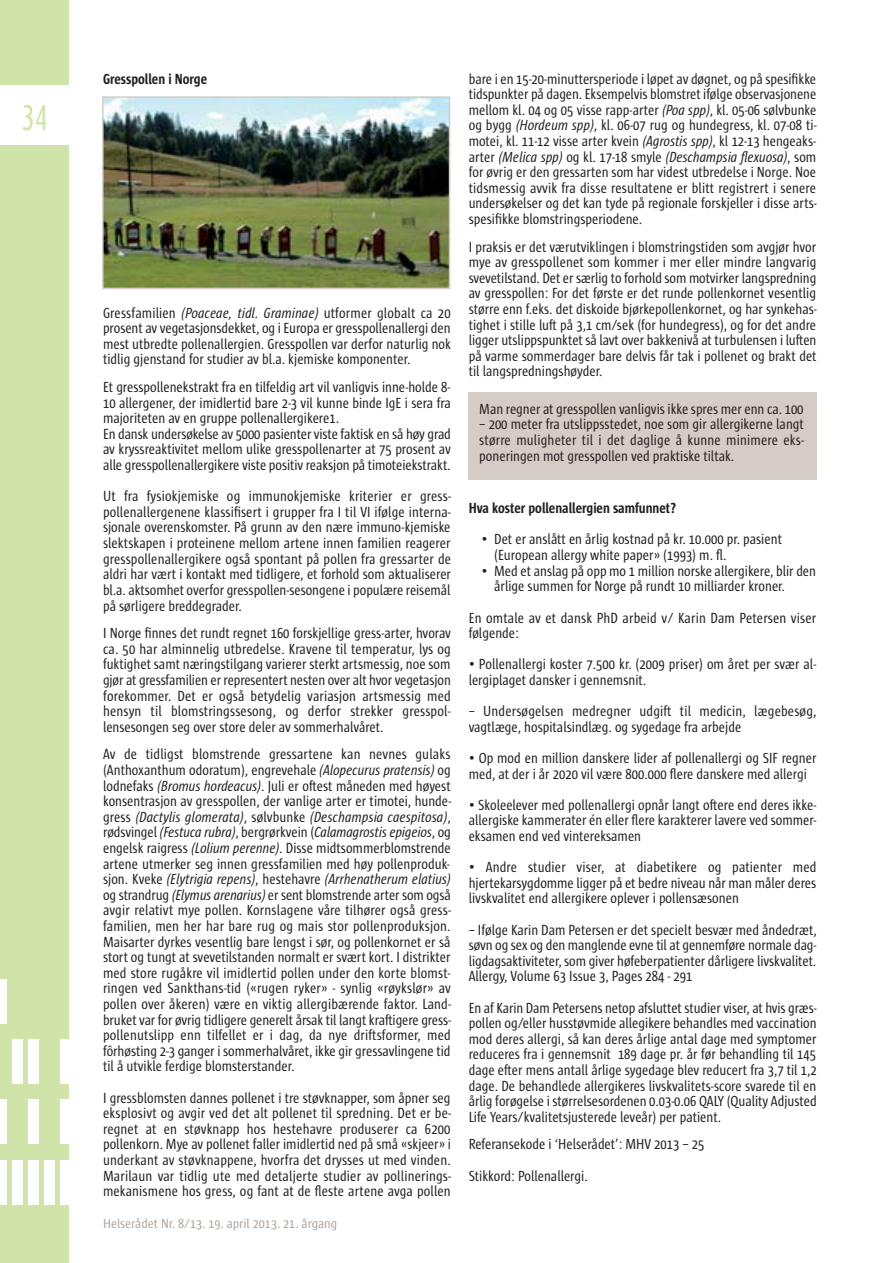
<style>
.page{position:relative;width:893px;height:1263px;background:#fff}
.page>*{position:absolute;margin:0;border:0;box-sizing:border-box;transform-origin:0 0}
.t1{font:36px "Dax Condensed";color:#d0e4a9;scale:.8 1}
.t2{font:15px/15.6px "Sun Cd";color:#231f20;text-align:justify}
.t3{font:700 15px "Sun Cd";color:#231f20}
.t4{font:13.5px "Sun Cd";color:#b0a49a;scale:1.07 1}
.s1{font-style:italic}
</style>
<div class="page">
<div style="left:0;top:0;width:69px;height:1263px;background:#d0e4a9"></div>
<div style="left:0;top:979px;width:6px;height:45px;background:#fff"></div>
<div style="left:0;top:1099px;width:6px;height:45px;background:#fff"></div>
<div style="left:0;top:1160px;width:6px;height:44px;background:#fff"></div>
<div style="left:12px;top:1039px;width:10px;height:45px;background:#fff"></div>
<div style="left:12px;top:1160px;width:10px;height:44px;background:#fff"></div>
<div style="left:44px;top:1160px;width:11px;height:44px;background:#fff"></div>
<div style="left:28px;top:1039px;width:10px;height:45px;background:#fff"></div>
<div style="left:28px;top:1099px;width:10px;height:45px;background:#fff"></div>
<div style="left:28px;top:1160px;width:10px;height:44px;background:#fff"></div>
<div style="left:60px;top:1039px;width:11px;height:45px;background:#fff"></div>
<div style="left:60px;top:1099px;width:11px;height:45px;background:#fff"></div>
<div style="left:60px;top:1160px;width:11px;height:44px;background:#fff"></div>
<div style="left:0;top:85px;width:71px;height:60px;background:#fff"></div>
<img style="left:105px;top:99px;width:342px;height:187px">
<div style="left:102px;top:96px;width:348px;height:193px;border:2px solid #d5cdc5"></div>
<div style="left:468px;top:392px;width:348px;height:87px;background:#d5cdc5"></div>
<h1 class="t1" style="left:22px;top:100px;width:34px">34</h1>
<p class="t3" style="left:103px;top:73px;width:106px">Gresspollen i Norge</p>
<p class="t2" style="left:103px;top:306px;width:350px">Gressfamilien <span class="s1">(Poaceae, tidl. Graminae)</span> utformer globalt ca 20 prosent av vegetasjonsdekket, og i Europa er gresspollenallergi den mest utbredte pollenallergien. Gresspollen var derfor naturlig nok tidlig gjenstand for studier av bl.a. kjemiske komponenter.</p>
<p class="t2" style="left:103px;top:380px;width:349px;text-align:left">Et gresspollenekstrakt fra en tilfeldig art vil vanligvis inne-holde 8- 10 allergener, der imidlertid bare 2-3 vil kunne binde IgE i sera fra majoriteten av en gruppe pollenallergikere1.<br>En dansk undersøkelse av 5000 pasienter viste faktisk en så høy grad av kryssreaktivitet mellom ulike gresspollenarter at 75 prosent av alle gresspollenallergikere viste positiv reaksjon på timoteiekstrakt.</p>
<p class="t2" style="left:103px;top:489px;width:349px">Ut fra fysiokjemiske og immunokjemiske kriterier er gress&shy;pollenallergenene klassifisert i grupper fra I til VI ifølge interna&shy;sjonale overenskomster. På grunn av den nære immuno-kjemiske slektskapen i proteinene mellom artene innen familien reagerer gresspollenallergikere også spontant på pollen fra gressarter de aldri har vært i kontakt med tidligere, et forhold som aktualiserer bl.a. aktsomhet overfor gresspollen-sesongene i populære reisemål på sørligere breddegrader.</p>
<p class="t2" style="left:103px;top:626px;width:349px">I Norge finnes det rundt regnet 160 forskjellige gress-arter, hvorav ca. 50 har alminnelig utbredelse. Kravene til temperatur, lys og fuktighet samt næringstilgang varierer sterkt artsmessig, noe som gjør at gressfamilien er representert nesten over alt hvor vegetasjon forekommer. Det er også betydelig variasjon artsmessig med hensyn til blomstringssesong, og derfor strekker gresspol&shy;lensesongen seg over store deler av sommerhalvåret.</p>
<p class="t2" style="left:103px;top:747px;width:350px">Av de tidligst blomstrende gressartene kan nevnes gulaks (Anthoxanthum odoratum), engrevehale <span class="s1">(Alopecurus pratensis)</span> og lodnefaks <span class="s1">(Bromus hordeacus)</span>. Juli er oftest måneden med høyest konsentrasjon av gresspollen, der vanlige arter er timotei, hunde&shy;gress <span class="s1">(Dactylis glomerata)</span>, sølvbunke <span class="s1">(Deschampsia caespitosa)</span>, rødsvingel <span class="s1">(Festuca rubra)</span>, bergrørkvein (<span class="s1">Calamagrostis epigeios</span>, og engelsk raigress <span class="s1">(Lolium perenne)</span>. Disse midtsommerblomstrende artene utmerker seg innen gressfamilien med høy pollenproduk&shy;sjon. Kveke <span class="s1">(Elytrigia repens)</span>, hestehavre <span class="s1">(Arrhenatherum elatius) </span>og strandrug <span class="s1">(Elymus arenarius)</span> er sent blomstrende arter som også avgir relativt mye pollen. Kornslagene våre tilhører også gress&shy;familien, men her har bare rug og mais stor pollenproduksjon.<br>Maisarter dyrkes vesentlig bare lengst i sør, og pollenkornet er så stort og tungt at svevetilstanden normalt er svært kort. I distrikter med store rugåkre vil imidlertid pollen under den korte blomst&shy;ringen ved Sankthans-tid («rugen ryker» - synlig «røykslør» av pollen over åkeren) være en viktig allergibærende faktor. Land&shy;bruket var for øvrig tidligere generelt årsak til langt kraftigere gress&shy;pollenutslipp enn tilfellet er i dag, da nye driftsformer, med fôrhøsting 2-3 ganger i sommerhalvåret, ikke gir gressavlingene tid til å utvikle ferdige blomsterstander.</p>
<p class="t2" style="left:103px;top:1091px;width:350px">I gressblomsten dannes pollenet i tre støvknapper, som åpner seg eksplosivt og avgir ved det alt pollenet til spredning. Det er be&shy;regnet at en støvknapp hos hestehavre produserer ca 6200 pollenkorn. Mye av pollenet faller imidlertid ned på små «skjeer» i underkant av støvknappene, hvorfra det drysses ut med vinden.<br>Marilaun var tidlig ute med detaljerte studier av pollinerings&shy;mekanismene hos gress, og fant at de fleste artene avga pollen</p>
<p class="t4" style="left:103px;top:1218px;width:220px">Helserådet Nr. 8/13. 19. april 2013. 21. årgang</p>
<p class="t2" style="left:469px;top:72px;width:350px">bare i en 15-20-minuttersperiode i løpet av døgnet, og på spesifikke tidspunkter på dagen. Eksempelvis blomstret ifølge observasjonene mellom kl. 04 og 05 visse rapp-arter <span class="s1">(Poa spp)</span>, kl. 05-06 sølvbunke og bygg <span class="s1">(Hordeum spp)</span>, kl. 06-07 rug og hundegress, kl. 07-08 ti&shy;motei, kl. 11-12 visse arter kvein <span class="s1">(Agrostis spp)</span>, kl 12-13 hengeaks&shy;arter <span class="s1">(Melica spp)</span> og kl. 17-18 smyle <span class="s1">(Deschampsia flexuosa)</span>, som for øvrig er den gressarten som har videst utbredelse i Norge. Noe tidsmessig avvik fra disse resultatene er blitt registrert i senere undersøkelser og det kan tyde på regionale forskjeller i disse arts&shy;spesifikke blomstringsperiodene.</p>
<p class="t2" style="left:469px;top:240px;width:350px">I praksis er det værutviklingen i blomstringstiden som avgjør hvor mye av gresspollenet som kommer i mer eller mindre langvarig svevetilstand. Det er særlig to forhold som motvirker langspredning av gresspollen: For det første er det runde pollenkornet vesentlig større enn f.eks. det diskoide bjørkepollenkornet, og har synkehas&shy;tighet i stille luft på 3,1 cm/sek (for hundegress), og for det andre ligger utslippspunktet så lavt over bakkenivå at turbulensen i luften på varme sommerdager bare delvis får tak i pollenet og brakt det til langspredningshøyder.</p>
<p class="t2" style="left:479px;top:402px;width:326px">Man regner at gresspollen vanligvis ikke spres mer enn ca. 100</p>
<p class="t2" style="left:479px;top:417px;width:326px">– 200 meter fra utslippsstedet, noe som gir allergikerne langt større muligheter til i det daglige å kunne minimere eks&shy;poneringen mot gresspollen ved praktiske tiltak.</p>
<p class="t3" style="left:469px;top:503px;width:209px">Hva koster pollenallergien samfunnet?</p>
<p class="t2" style="left:494px;top:533px;width:289px;text-indent:-13px">• Det er anslått en årlig kostnad på kr. 10.000 pr. pasient (European allergy white paper» (1993) m. fl.</p>
<p class="t2" style="left:494px;top:564px;width:323px;text-indent:-13px">• Med et anslag på opp mo 1 million norske allergikere, blir den årlige summen for Norge på rundt 10 milliarder kroner.</p>
<p class="t2" style="left:469px;top:611px;width:349px">En omtale av et dansk PhD arbeid v/ Karin Dam Petersen viser følgende:</p>
<p class="t2" style="left:469px;top:657px;width:349px">• Pollenallergi koster 7.500 kr. (2009 priser) om året per svær al&shy;lergiplaget dansker i gennemsnit.</p>
<p class="t2" style="left:469px;top:704px;width:349px">– Undersøgelsen medregner udgift til medicin, lægebesøg, vagtlæge, hospitalsindlæg. og sygedage fra arbejde</p>
<p class="t2" style="left:469px;top:751px;width:349px">• Op mod en million danskere lider af pollenallergi og SIF regner med, at der i år 2020 vil være 800.000 flere danskere med allergi</p>
<p class="t2" style="left:469px;top:798px;width:349px">• Skoleelever med pollenallergi opnår langt oftere end deres ikke&shy;allergiske kammerater én eller flere karakterer lavere ved sommer&shy;eksamen end ved vintereksamen</p>
<p class="t2" style="left:469px;top:860px;width:349px">• Andre studier viser, at diabetikere og patienter med hjertekarsygdomme ligger på et bedre niveau når man måler deres livskvalitet end allergikere oplever i pollensæsonen</p>
<p class="t2" style="left:469px;top:923px;width:349px">– Ifølge Karin Dam Petersen er det specielt besvær med åndedræt, søvn og sex og den manglende evne til at gennemføre normale dag&shy;ligdagsaktiviteter, som giver høfeberpatienter dårligere livskvalitet.<br>Allergy, Volume 63 Issue 3, Pages 284 - 291</p>
<p class="t2" style="left:469px;top:1001px;width:350px">En af Karin Dam Petersens netop afsluttet studier viser, at hvis græs&shy;pollen og/eller husstøvmide allegikere behandles med vaccination mod deres allergi, så kan deres årlige antal dage med symptomer reduceres fra i gennemsnit 189 dage pr. år før behandling til 145 dage efter mens antall årlige sygedage blev reducert fra 3,7 til 1,2 dage. De behandlede allergikeres livskvalitets-score svarede til en årlig forøgelse i størrelsesordenen 0.03-0.06 QALY (Quality Adjusted Life Years/kvalitetsjusterede leveår) per patient.</p>
<p class="t2" style="left:469px;top:1130px;width:237px;line-height:31.2px">Referansekode i ‘Helserådet’: MHV 2013 – 25<br>Stikkord: Pollenallergi.</p>
</div>
